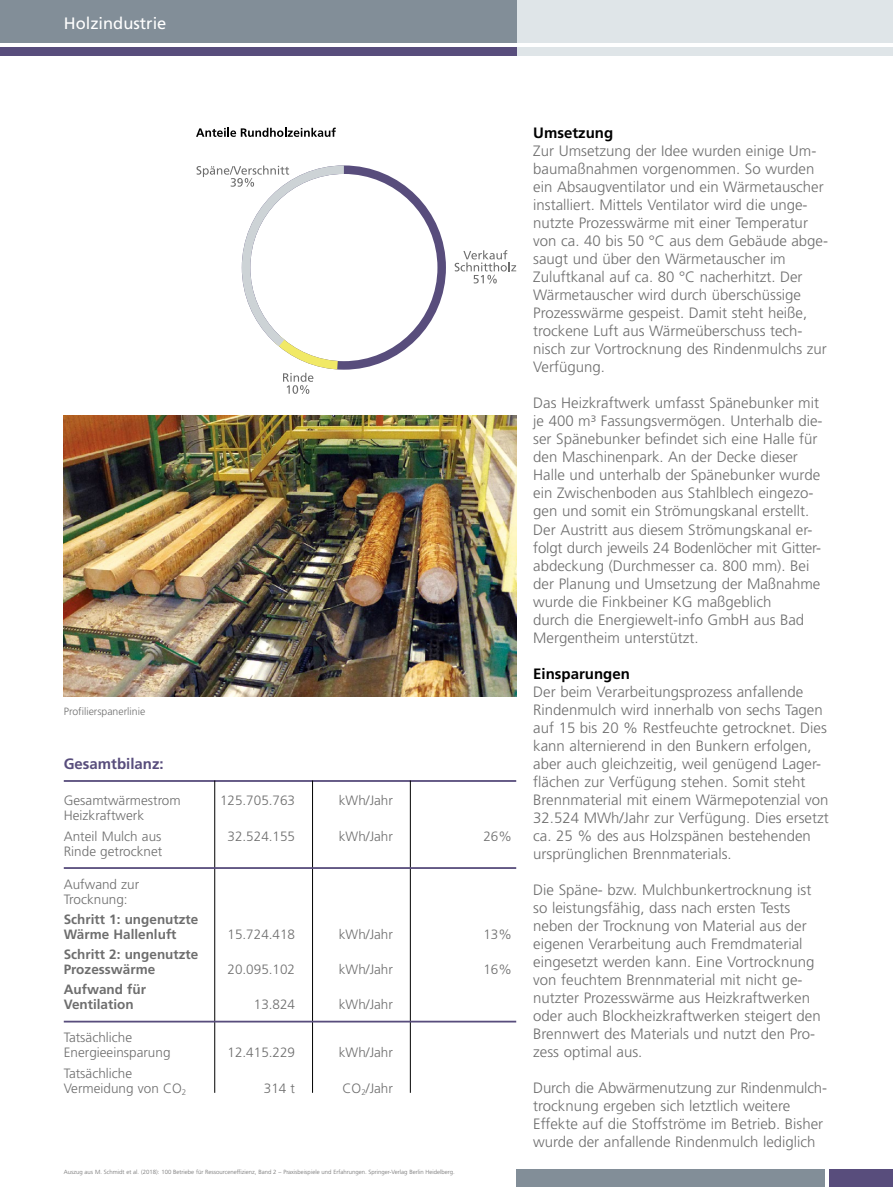
<style>
.page{position:relative;width:893px;height:1187px;background:#fff}
.page>*{position:absolute;margin:0;border:0;box-sizing:border-box;transform-origin:0 0}
.t1{font:16.5px "Frutiger LT Std";color:#fff}
.Fließtext_100{font:300 15px/18px "Frutiger LT Std";color:#6e6e6e}
.Zwischenhead_100{font:700 15px "Frutiger LT Std";color:#000}
.Zwischenhead_100-2{font:700 15px "Frutiger LT Std";color:#584d7c}
.Fließtext{font:300 13.5px/15px "Frutiger LT Std";color:#6e6e6e}
.Fließtext-2{font:700 13.5px/15px "Frutiger LT Std";color:#6e6e6e}
.Bildunterschriften_1{font:300 10.5px "Frutiger LT Std";color:#6e6e6e}
.t2{font:300 6px "Frutiger LT Std";color:#6e6e6e}
</style>
<div class="page">
<div style="left:516px;top:0;width:377px;height:43px;background:#dfe5e8"></div>
<div style="left:516px;top:47px;width:377px;height:8px;background:#dfe5e8"></div>
<div style="left:0;top:0;width:516px;height:43px;background:#828e98"></div>
<div style="left:0;top:47px;width:516px;height:8px;background:#584d7c"></div>
<div style="left:516px;top:1169px;width:309px;height:17px;background:#828e98"></div>
<div style="left:829px;top:1169px;width:64px;height:17px;background:#584d7c"></div>
<svg style="left:196px;top:128px;width:140px;height:9px"></svg>
<svg style="left:455px;top:250px;width:61px;height:33px"></svg>
<svg style="left:196px;top:165px;width:250px;height:229px"></svg>
<hr style="left:64px;top:780px;width:452px;height:1px;background:#584d7c">
<hr style="left:410px;top:780px;width:1px;height:312px;background:#000">
<hr style="left:312px;top:780px;width:1px;height:312px;background:#000">
<hr style="left:214px;top:780px;width:1px;height:312px;background:#000">
<hr style="left:64px;top:867px;width:452px;height:1px;background:#584d7c">
<hr style="left:64px;top:1020px;width:452px;height:2px;background:#584d7c">
<img style="left:64px;top:416px;width:452px;height:280px">
<p class="t1" style="left:64px;top:14px;width:104px">Holzindustrie</p>
<p class="Bildunterschriften_1" style="left:64px;top:705px;width:83px">Profilierspanerlinie</p>
<p class="Zwischenhead_100-2" style="left:64px;top:754px;width:102px">Gesamtbilanz:</p>
<p class="Fließtext" style="left:64px;top:793px;width:118px">Gesamtwärmestrom<br>Heizkraftwerk</p>
<p class="Fließtext" style="left:64px;top:828px;width:99px">Anteil Mulch aus</p>
<p class="Fließtext" style="left:64px;top:843px;width:100px">Rinde getrocknet</p>
<p class="Fließtext" style="left:64px;top:876px;width:77px">Aufwand zur<br>Trocknung:</p>
<p class="Fließtext-2" style="left:64px;top:911px;width:136px">Schritt 1: ungenutzte<br>Wärme Hallenluft</p>
<p class="Fließtext-2" style="left:64px;top:946px;width:136px">Schritt 2: ungenutzte<br>Prozesswärme</p>
<p class="Fließtext-2" style="left:64px;top:982px;width:84px">Aufwand für<br>Ventilation</p>
<p class="Fließtext" style="left:64px;top:1030px;width:108px">Tatsächliche<br>Energieeinsparung</p>
<p class="Fließtext" style="left:64px;top:1065px;width:124px">Tatsächliche<br>Vermeidung von CO<sub>2</sub></p>
<p class="Fließtext" style="left:220px;top:793px;width:77px">125.705.763</p>
<p class="Fließtext" style="left:228px;top:828px;width:69px">32.524.155</p>
<p class="Fließtext" style="left:228px;top:926px;width:69px">15.724.418</p>
<p class="Fließtext" style="left:228px;top:962px;width:69px">20.095.102</p>
<p class="Fließtext" style="left:254px;top:997px;width:43px">13.824</p>
<p class="Fließtext" style="left:228px;top:1045px;width:69px">12.415.229</p>
<p class="Fließtext" style="left:264px;top:1080px;width:33px">314 t</p>
<p class="Fließtext" style="left:339px;top:793px;width:55px">kWh/Jahr</p>
<p class="Fließtext" style="left:339px;top:828px;width:55px">kWh/Jahr</p>
<p class="Fließtext" style="left:339px;top:926px;width:55px">kWh/Jahr</p>
<p class="Fließtext" style="left:339px;top:962px;width:55px">kWh/Jahr</p>
<p class="Fließtext" style="left:339px;top:997px;width:55px">kWh/Jahr</p>
<p class="Fließtext" style="left:339px;top:1045px;width:55px">kWh/Jahr</p>
<p class="Fließtext" style="left:343px;top:1080px;width:52px">CO<sub>2</sub>/Jahr</p>
<p class="t2" style="left:64px;top:1168px;width:393px">Auszug aus M. Schmidt et al. (2018): 100 Betriebe für Ressourceneffizienz, Band 2 – Praxisbeispiele und Erfahrungen. Springer-Verlag Berlin Heidelberg.</p>
<p class="Fließtext" style="left:483px;top:828px;width:30px">26%</p>
<p class="Fließtext" style="left:483px;top:926px;width:30px">13%</p>
<p class="Fließtext" style="left:483px;top:962px;width:30px">16%</p>
<p class="Zwischenhead_100" style="left:533px;top:124px;width:81px">Umsetzung</p>
<p class="Fließtext_100" style="left:533px;top:142px;width:296px">Zur Umsetzung der Idee wurden einige Um&shy;baumaßnahmen vorgenommen. So wurden ein Absaugventilator und ein Wärmetauscher installiert. Mittels Ventilator wird die unge&shy;nutzte Prozesswärme mit einer Temperatur von ca. 40 bis 50 °C aus dem Gebäude abge&shy;saugt und über den Wärmetauscher im Zuluftkanal auf ca. 80 °C nacherhitzt. Der Wärmetauscher wird durch überschüssige Prozesswärme gespeist. Damit steht heiße, trockene Luft aus Wärmeüberschuss tech&shy;nisch zur Vortrocknung des Rindenmulchs zur Verfügung.</p>
<p class="Fließtext_100" style="left:533px;top:394px;width:291px">Das Heizkraftwerk umfasst Spänebunker mit je 400 m³ Fassungsvermögen. Unterhalb die&shy;ser Spänebunker befindet sich eine Halle für den Maschinenpark. An der Decke dieser Halle und unterhalb der Spänebunker wurde ein Zwischenboden aus Stahlblech eingezo&shy;gen und somit ein Strömungskanal erstellt.<br>Der Austritt aus diesem Strömungskanal er&shy;folgt durch jeweils 24 Bodenlöcher mit Gitter&shy;abdeckung (Durchmesser ca. 800 mm). Bei der Planung und Umsetzung der Maßnahme wurde die Finkbeiner KG maßgeblich<br>durch die Energiewelt-info GmbH aus Bad Mergentheim unterstützt.</p>
<p class="Zwischenhead_100" style="left:533px;top:664px;width:98px">Einsparungen</p>
<p class="Fließtext_100" style="left:533px;top:682px;width:297px">Der beim Verarbeitungsprozess anfallende Rindenmulch wird innerhalb von sechs Tagen auf 15 bis 20 % Restfeuchte getrocknet. Dies kann alternierend in den Bunkern erfolgen, aber auch gleichzeitig, weil genügend Lager&shy;flächen zur Verfügung stehen. Somit steht Brennmaterial mit einem Wärmepotenzial von 32.524 MWh/Jahr zur Verfügung. Dies ersetzt ca. 25 % des aus Holzspänen bestehenden ursprünglichen Brennmaterials.</p>
<p class="Fließtext_100" style="left:533px;top:880px;width:289px">Die Späne- bzw. Mulchbunkertrocknung ist so leistungsfähig, dass nach ersten Tests neben der Trocknung von Material aus der eigenen Verarbeitung auch Fremdmaterial eingesetzt werden kann. Eine Vortrocknung von feuchtem Brennmaterial mit nicht ge&shy;nutzter Prozesswärme aus Heizkraftwerken oder auch Blockheizkraftwerken steigert den Brennwert des Materials und nutzt den Pro&shy;zess optimal aus.</p>
<p class="Fließtext_100" style="left:533px;top:1078px;width:295px">Durch die Abwärmenutzung zur Rindenmulch&shy;trocknung ergeben sich letztlich weitere Effekte auf die Stoffströme im Betrieb. Bisher wurde der anfallende Rindenmulch lediglich</p>
</div>
